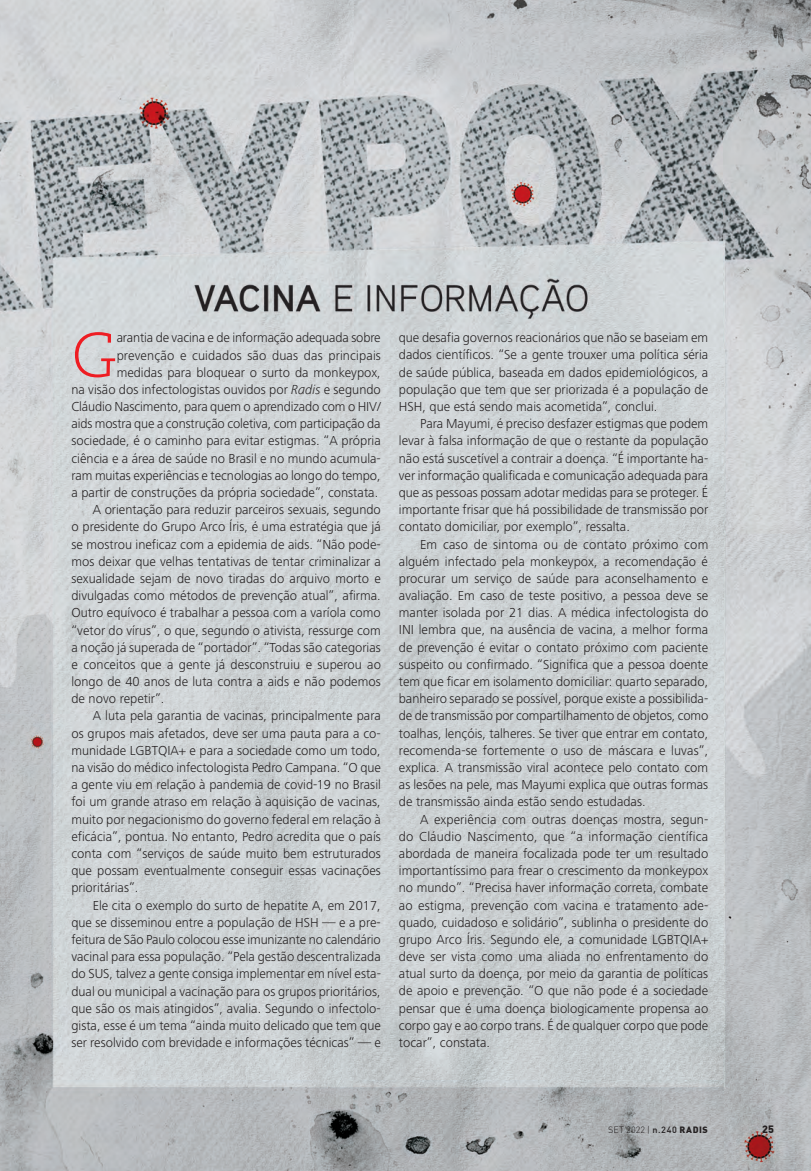
<style>
.page{position:relative;width:811px;height:1171px;background:#fff}
.page>*{position:absolute;margin:0;border:0;box-sizing:border-box;transform-origin:0 0}
.t1{font:300 62.55px "Caecilia LT Std";color:#ee1d23}
.t2{font:300 13.5px/17.2px "Frutiger Next LT";color:#231f20;text-align:justify}
.t3{font:900 10.5px "DIN";color:#231f20}
.t4{font:300 9px "DIN";letter-spacing:.02em;color:#231f20}
.s1{font-style:italic}
.s2{font-weight:500}
.s3{font-weight:900}
</style>
<div class="page">
<img style="left:0;top:0;width:810px;height:1171px">
<svg style="left:0;top:1167px;width:4px;height:4px"></svg>
<h1 class="t1" style="left:71px;top:320px;width:47px">G</h1>
<p class="t2" style="left:117px;top:329px;width:265px">arantia de vacina e de informação adequada sobre</p>
<p class="t2" style="left:117px;top:346px;width:266px">prevenção e cuidados são duas das principais</p>
<p class="t2" style="left:117px;top:364px;width:266px">medidas para bloquear o surto da monkeypox,</p>
<p class="t2" style="left:71px;top:381px;width:311px">na visão dos infectologistas ouvidos por <span class="s1">Radis</span> e segundo</p>
<p class="t2" style="left:71px;top:398px;width:311px">Cláudio Nascimento, para quem o aprendizado com o HIV/</p>
<p class="t2" style="left:71px;top:415px;width:310px">aids mostra que a construção coletiva, com participação da</p>
<p class="t2" style="left:71px;top:432px;width:311px">sociedade, é o caminho para evitar estigmas. “A própria</p>
<p class="t2" style="left:71px;top:449px;width:311px">ciência e a área de saúde no Brasil e no mundo acumula-</p>
<p class="t2" style="left:71px;top:467px;width:311px">ram muitas experiências e tecnologias ao longo do tempo,</p>
<p class="t2" style="left:71px;top:484px;width:308px">a partir de construções da própria sociedade”, constata.</p>
<p class="t2" style="left:93px;top:501px;width:289px">A orientação para reduzir parceiros sexuais, segundo</p>
<p class="t2" style="left:71px;top:518px;width:311px">o presidente do Grupo Arco Íris, é uma estratégia que já</p>
<p class="t2" style="left:71px;top:535px;width:311px">se mostrou ineficaz com a epidemia de aids. “Não pode-</p>
<p class="t2" style="left:71px;top:553px;width:311px">mos deixar que velhas tentativas de tentar criminalizar a</p>
<p class="t2" style="left:71px;top:570px;width:311px">sexualidade sejam de novo tiradas do arquivo morto e</p>
<p class="t2" style="left:71px;top:587px;width:311px">divulgadas como métodos de prevenção atual”, afirma.</p>
<p class="t2" style="left:71px;top:604px;width:311px">Outro equívoco é trabalhar a pessoa com a varíola como</p>
<p class="t2" style="left:71px;top:621px;width:311px">“vetor do vírus”, o que, segundo o ativista, ressurge com</p>
<p class="t2" style="left:71px;top:639px;width:311px">a noção já superada de “portador”. “Todas são categorias</p>
<p class="t2" style="left:71px;top:656px;width:311px">e conceitos que a gente já desconstruiu e superou ao</p>
<p class="t2" style="left:71px;top:673px;width:311px">longo de 40 anos de luta contra a aids e não podemos</p>
<p class="t2" style="left:71px;top:690px;width:94px">de novo repetir”.</p>
<p class="t2" style="left:93px;top:707px;width:289px">A luta pela garantia de vacinas, principalmente para</p>
<p class="t2" style="left:71px;top:724px;width:311px">os grupos mais afetados, deve ser uma pauta para a co-</p>
<p class="t2" style="left:71px;top:742px;width:311px">munidade LGBTQIA+ e para a sociedade como um todo,</p>
<p class="t2" style="left:71px;top:759px;width:311px">na visão do médico infectologista Pedro Campana. “O que</p>
<p class="t2" style="left:71px;top:776px;width:311px">a gente viu em relação à pandemia de covid-19 no Brasil</p>
<p class="t2" style="left:71px;top:793px;width:311px">foi um grande atraso em relação à aquisição de vacinas,</p>
<p class="t2" style="left:71px;top:810px;width:311px">muito por negacionismo do governo federal em relação à</p>
<p class="t2" style="left:71px;top:828px;width:311px">eficácia”, pontua. No entanto, Pedro acredita que o país</p>
<p class="t2" style="left:71px;top:845px;width:311px">conta com “serviços de saúde muito bem estruturados</p>
<p class="t2" style="left:71px;top:862px;width:311px">que possam eventualmente conseguir essas vacinações</p>
<p class="t2" style="left:71px;top:879px;width:68px">prioritárias”.</p>
<p class="t2" style="left:93px;top:896px;width:289px">Ele cita o exemplo do surto de hepatite A, em 2017,</p>
<p class="t2" style="left:71px;top:913px;width:311px">que se disseminou entre a população de HSH — e a pre-</p>
<p class="t2" style="left:71px;top:931px;width:311px">feitura de São Paulo colocou esse imunizante no calendário</p>
<p class="t2" style="left:71px;top:948px;width:311px">vacinal para essa população. “Pela gestão descentralizada</p>
<p class="t2" style="left:71px;top:965px;width:311px">do SUS, talvez a gente consiga implementar em nível esta-</p>
<p class="t2" style="left:71px;top:982px;width:311px">dual ou municipal a vacinação para os grupos prioritários,</p>
<p class="t2" style="left:71px;top:999px;width:311px">que são os mais atingidos”, avalia. Segundo o infectolo-</p>
<p class="t2" style="left:71px;top:1017px;width:311px">gista, esse é um tema “ainda muito delicado que tem que</p>
<p class="t2" style="left:71px;top:1034px;width:311px">ser resolvido com brevidade e informações técnicas” — e</p>
<p class="t2" style="left:399px;top:329px;width:311px">que desafia governos reacionários que não se baseiam em dados científicos. “Se a gente trouxer uma política séria de saúde pública, baseada em dados epidemiológicos, a população que tem que ser priorizada é a população de HSH, que está sendo mais acometida”, conclui.</p>
<p class="t2" style="left:399px;top:415px;width:311px;text-indent:21px">Para Mayumi, é preciso desfazer estigmas que podem levar à falsa informação de que o restante da população não está suscetível a contrair a doença. “É importante ha&shy;ver informação qualificada e comunicação adequada para que as pessoas possam adotar medidas para se proteger. É importante frisar que há possibilidade de transmissão por contato domiciliar, por exemplo”, ressalta.</p>
<p class="t2" style="left:399px;top:535px;width:311px;text-indent:21px">Em caso de sintoma ou de contato próximo com alguém infectado pela monkeypox, a recomendação é procurar um serviço de saúde para aconselhamento e avaliação. Em caso de teste positivo, a pessoa deve se manter isolada por 21 dias. A médica infectologista do INI lembra que, na ausência de vacina, a melhor forma de prevenção é evitar o contato próximo com paciente suspeito ou confirmado. “Significa que a pessoa doente tem que ficar em isolamento domiciliar: quarto separado, banheiro separado se possível, porque existe a possibilida&shy;de de transmissão por compartilhamento de objetos, como toalhas, lençóis, talheres. Se tiver que entrar em contato, recomenda-se fortemente o uso de máscara e luvas”, explica. A transmissão viral acontece pelo contato com as lesões na pele, mas Mayumi explica que outras formas de transmissão ainda estão sendo estudadas.</p>
<p class="t2" style="left:399px;top:810px;width:311px;text-indent:21px">A experiência com outras doenças mostra, segun&shy;do Cláudio Nascimento, que “a informação científica abordada de maneira focalizada pode ter um resultado importantíssimo para frear o crescimento da monkeypox no mundo”. “Precisa haver informação correta, combate ao estigma, prevenção com vacina e tratamento ade&shy;quado, cuidadoso e solidário”, sublinha o presidente do grupo Arco Íris. Segundo ele, a comunidade LGBTQIA+ deve ser vista como uma aliada no enfrentamento do atual surto da doença, por meio da garantia de políticas de apoio e prevenção. “O que não pode é a sociedade pensar que é uma doença biologicamente propensa ao corpo gay e ao corpo trans. É de qualquer corpo que pode tocar”, constata.</p>
<p class="t4" style="left:608px;top:1124px;width:101px">SET 2022 | <span class="s2">n.240</span> <span class="s3">RADIS</span></p>
<p class="t3" style="left:762px;top:1122px;width:13px">25</p>
</div>
